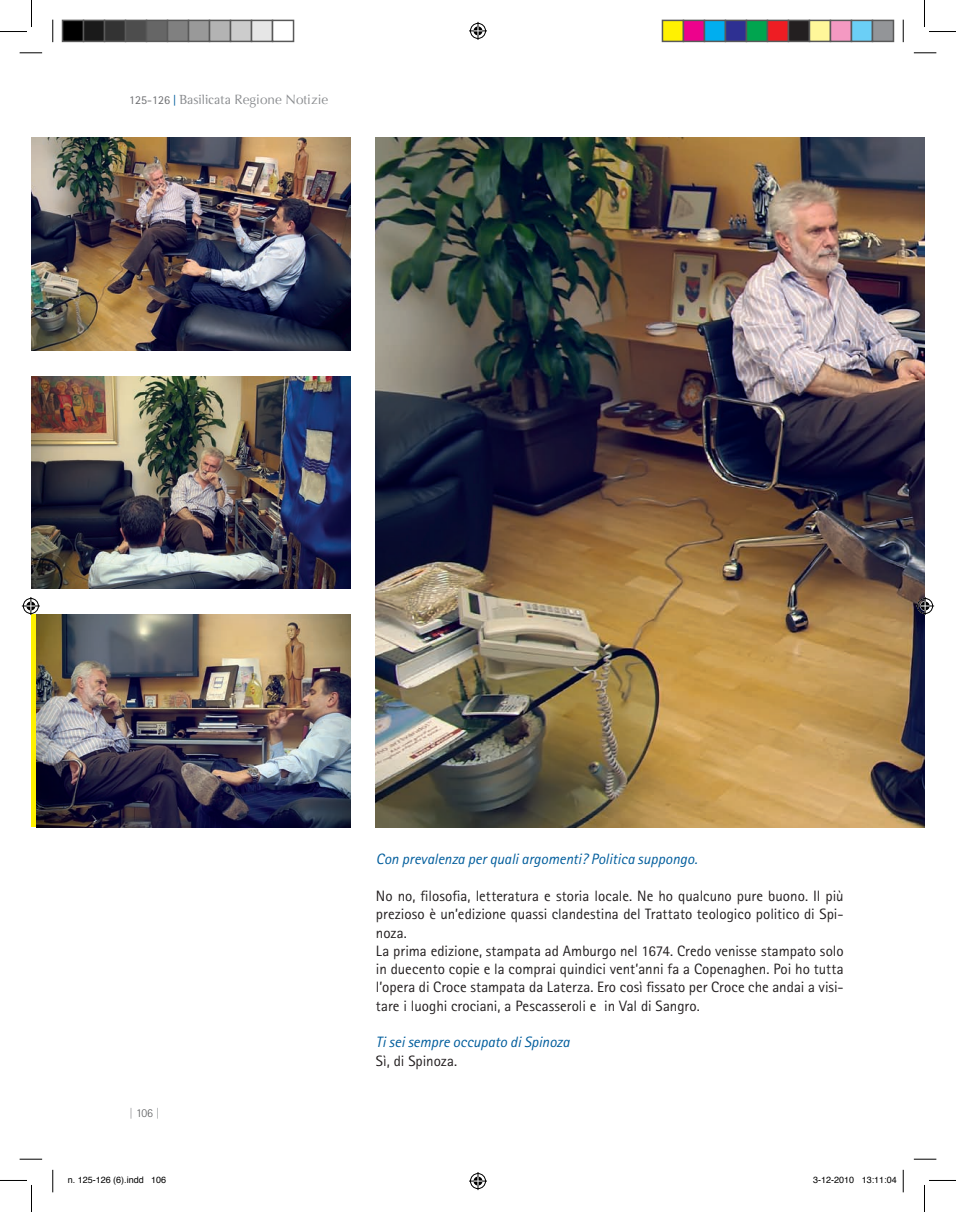
<style>
.page{position:relative;width:956px;height:1212px;background:#fff}
.page>*{position:absolute;margin:0;border:0;box-sizing:border-box;transform-origin:0 0}
.t1{font:15px/18.3px "Rotis Sans Serif";color:#231f20}
.t2{font:italic 15px/18.3px "Rotis Sans Serif";color:#005d9c}
.t3{font:13.5px "Optima";color:#8a8c8f}
.t4{font:300 12px "Rotis Sans Serif";color:#57585a}
.t5{font:9px "Helvetica";color:#000}
.s1{font-family:"Rotis Sans Serif";font-size:12px;color:#6c6d70}
.s2{font-family:"Rotis Sans Serif";font-size:12px;color:#005d9c}
.s3{font-family:"Rotis Semi Serif"}
.s4{color:#8a8c8f}
.s5{font-style:normal;color:#231f20}
</style>
<div class="page">
<img style="left:37px;top:614px;width:313px;height:213px">
<img style="left:32px;top:376px;width:318px;height:213px">
<img style="left:32px;top:138px;width:318px;height:212px">
<img style="left:376px;top:138px;width:548px;height:689px">
<svg style="left:20px;top:52px;width:22px;height:2px"></svg>
<svg style="left:914px;top:52px;width:22px;height:2px"></svg>
<svg style="left:20px;top:1158px;width:22px;height:1px"></svg>
<svg style="left:914px;top:1158px;width:22px;height:1px"></svg>
<svg style="left:52px;top:20px;width:2px;height:22px"></svg>
<svg style="left:52px;top:1169px;width:2px;height:22px"></svg>
<svg style="left:903px;top:20px;width:1px;height:22px"></svg>
<svg style="left:903px;top:1169px;width:1px;height:22px"></svg>
<svg style="left:0;top:0;width:32px;height:32px"></svg>
<svg style="left:0;top:1180px;width:32px;height:31px"></svg>
<svg style="left:924px;top:0;width:32px;height:32px"></svg>
<svg style="left:924px;top:1180px;width:32px;height:31px"></svg>
<svg style="left:469px;top:22px;width:18px;height:18px"></svg>
<svg style="left:469px;top:1172px;width:18px;height:17px"></svg>
<svg style="left:22px;top:597px;width:18px;height:18px"></svg>
<svg style="left:916px;top:597px;width:18px;height:18px"></svg>
<div style="left:63px;top:20px;width:21px;height:21px;background:#000"></div>
<div style="left:62px;top:20px;width:22px;height:22px;border:2px solid #595959"></div>
<div style="left:84px;top:20px;width:21px;height:21px;background:#1a1a1a"></div>
<div style="left:83px;top:20px;width:22px;height:22px;border:2px solid #595959"></div>
<div style="left:105px;top:20px;width:21px;height:21px;background:#333"></div>
<div style="left:104px;top:20px;width:22px;height:22px;border:2px solid #595959"></div>
<div style="left:126px;top:20px;width:21px;height:21px;background:#4d4d4d"></div>
<div style="left:125px;top:20px;width:22px;height:22px;border:2px solid #595959"></div>
<div style="left:147px;top:20px;width:21px;height:21px;background:#666"></div>
<div style="left:146px;top:20px;width:22px;height:22px;border:2px solid #595959"></div>
<div style="left:168px;top:20px;width:21px;height:21px;background:#808080"></div>
<div style="left:167px;top:20px;width:22px;height:22px;border:2px solid #595959"></div>
<div style="left:189px;top:20px;width:21px;height:21px;background:#999"></div>
<div style="left:188px;top:20px;width:22px;height:22px;border:2px solid #595959"></div>
<div style="left:210px;top:20px;width:21px;height:21px;background:#b3b3b3"></div>
<div style="left:209px;top:20px;width:22px;height:22px;border:2px solid #595959"></div>
<div style="left:231px;top:20px;width:21px;height:21px;background:#ccc"></div>
<div style="left:230px;top:20px;width:22px;height:22px;border:2px solid #595959"></div>
<div style="left:252px;top:20px;width:21px;height:21px;background:#e6e6e6"></div>
<div style="left:251px;top:20px;width:22px;height:22px;border:2px solid #595959"></div>
<div style="left:272px;top:20px;width:22px;height:22px;border:2px solid #595959"></div>
<div style="left:662px;top:20px;width:21px;height:21px;background:#fff101"></div>
<div style="left:662px;top:20px;width:22px;height:22px;border:2px solid #595959"></div>
<div style="left:683px;top:20px;width:21px;height:21px;background:#ed028c"></div>
<div style="left:683px;top:20px;width:22px;height:22px;border:2px solid #595959"></div>
<div style="left:704px;top:20px;width:21px;height:21px;background:#00aeef"></div>
<div style="left:704px;top:20px;width:22px;height:22px;border:2px solid #595959"></div>
<div style="left:725px;top:20px;width:21px;height:21px;background:#2e3092"></div>
<div style="left:725px;top:20px;width:22px;height:22px;border:2px solid #595959"></div>
<div style="left:746px;top:20px;width:21px;height:21px;background:#00a54f"></div>
<div style="left:746px;top:20px;width:22px;height:22px;border:2px solid #595959"></div>
<div style="left:767px;top:20px;width:21px;height:21px;background:#ee1d23"></div>
<div style="left:767px;top:20px;width:22px;height:22px;border:2px solid #595959"></div>
<div style="left:788px;top:20px;width:21px;height:21px;background:#231f20"></div>
<div style="left:788px;top:20px;width:22px;height:22px;border:2px solid #595959"></div>
<div style="left:809px;top:20px;width:21px;height:21px;background:#fff79a"></div>
<div style="left:809px;top:20px;width:22px;height:22px;border:2px solid #595959"></div>
<div style="left:830px;top:20px;width:21px;height:21px;background:#f499c2"></div>
<div style="left:830px;top:20px;width:22px;height:22px;border:2px solid #595959"></div>
<div style="left:851px;top:20px;width:21px;height:21px;background:#6bcff6"></div>
<div style="left:851px;top:20px;width:22px;height:22px;border:2px solid #595959"></div>
<div style="left:872px;top:20px;width:21px;height:21px;background:#939598"></div>
<div style="left:872px;top:20px;width:22px;height:22px;border:2px solid #595959"></div>
<p class="t3" style="left:129px;top:91px;width:201px"><span class="s1">125-126</span> <span class="s2">|</span> <span class="s3">Basilicata</span> Regione Notizie</p>
<p class="t4" style="left:129px;top:1105px;width:32px"><span class="s4">|</span> 106 <span class="s4">|</span></p>
<p class="t2" style="left:376px;top:849px;width:323px">Con prevalenza per quali argomenti? Politica suppongo.</p>
<p class="t1" style="left:376px;top:886px;width:469px">No no, filosofia, letteratura e storia locale. Ne ho qualcuno pure buono. Il più prezioso è un’edizione quassi clandestina del Trattato teologico politico di Spi&shy;noza.<br>La prima edizione, stampata ad Amburgo nel 1674. Credo venisse stampato solo in duecento copie e la comprai quindici vent’anni fa a Copenaghen. Poi ho tutta l’opera di Croce stampata da Laterza. Ero così fissato per Croce che andai a visi&shy;tare i luoghi crociani, a Pescasseroli e in Val di Sangro.</p>
<p class="t2" style="left:376px;top:1032px;width:195px">Ti sei sempre occupato di Spinoza<br><span class="s5">Sì, di Spinoza.</span></p>
<p class="t5" style="left:68px;top:1173px;width:100px">n. 125-126 (6).indd 106</p>
<p class="t5" style="left:813px;top:1173px;width:85px">3-12-2010 13:11:04</p>
</div>
